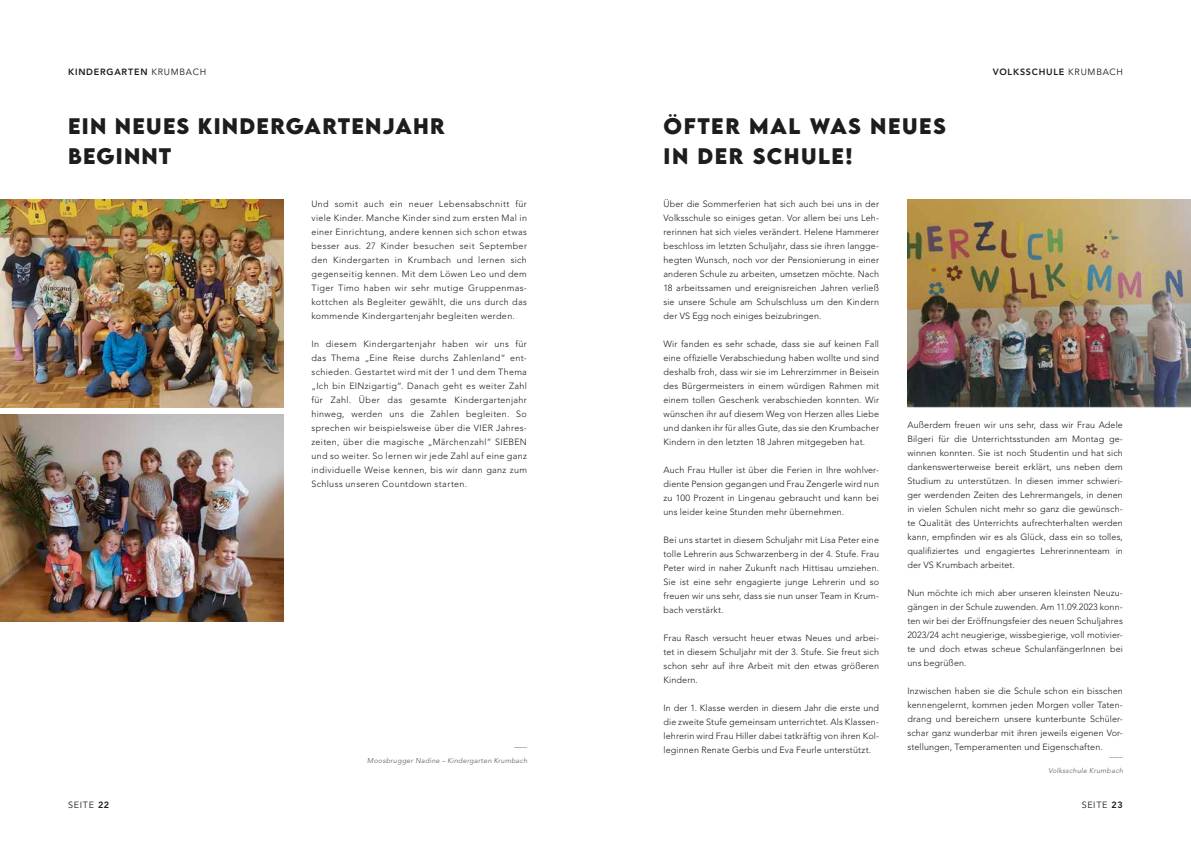
<style>
.page{position:relative;width:1191px;height:842px;background:#fff}
.page>*{position:absolute;margin:0;border:0;box-sizing:border-box;transform-origin:0 0}
.t1{font:700 20px/30px "LEMONMILK";letter-spacing:.06em;color:#1d1d1b}
.t2{font:300 9px/14px "Avenir LT Std";letter-spacing:.015em;color:#1d1d1b;text-align:justify}
.t3{font:800 9px "Avenir LT Std";letter-spacing:.085em;color:#1d1d1b}
.t4{font:9px "Avenir LT Std";letter-spacing:.08em;color:#1d1d1b}
.t5{font:italic 300 7px "Avenir LT Std";letter-spacing:.045em;color:#575756}
.t6{font:300 7px "Avenir LT Std";color:#575756}
.s1{font-weight:400}
.s2{font-weight:800}
</style>
<div class="page">
<img style="left:0;top:200px;width:283px;height:207px">
<img style="left:0;top:414px;width:283px;height:208px">
<img style="left:907px;top:200px;width:284px;height:207px">
<p class="t3" style="left:68px;top:66px;width:140px">KINDERGARTEN <span class="s1">KRUMBACH</span></p>
<h1 class="t1" style="left:68px;top:112px;width:378px">EIN NEUES KINDERGARTENJAHR<br>BEGINNT</h1>
<p class="t2" style="left:311px;top:197px;width:217px">Und somit auch ein neuer Lebensabschnitt für viele Kinder. Manche Kinder sind zum ersten Mal in einer Einrichtung, andere kennen sich schon etwas besser aus. 27 Kinder besuchen seit September den Kindergarten in Krumbach und lernen sich gegenseitig kennen. Mit dem Löwen Leo und dem Tiger Timo haben wir sehr mutige Gruppenmas&shy;kottchen als Begleiter gewählt, die uns durch das kommende Kindergartenjahr begleiten werden.</p>
<p class="t2" style="left:311px;top:337px;width:217px">In diesem Kindergartenjahr haben wir uns für das Thema „Eine Reise durchs Zahlenland“ ent&shy;schieden. Gestartet wird mit der 1 und dem Thema „Ich bin EINzigartig“. Danach geht es weiter Zahl für Zahl. Über das gesamte Kindergartenjahr hinweg, werden uns die Zahlen begleiten. So sprechen wir beispielsweise über die VIER Jahres&shy;zeiten, über die magische „Märchenzahl“ SIEBEN und so weiter. So lernen wir jede Zahl auf eine ganz individuelle Weise kennen, bis wir dann ganz zum Schluss unseren Countdown starten.</p>
<p class="t6" style="left:514px;top:743px;width:15px">––––</p>
<p class="t5" style="left:367px;top:757px;width:162px">Moosbrugger Nadine – Kindergarten Krumbach</p>
<h1 class="t1" style="left:663px;top:112px;width:284px">ÖFTER MAL WAS NEUES<br>IN DER SCHULE!</h1>
<p class="t3" style="left:992px;top:66px;width:132px">VOLKSSCHULE <span class="s1">KRUMBACH</span></p>
<p class="t2" style="left:663px;top:197px;width:217px">Über die Sommerferien hat sich auch bei uns in der Volksschule so einiges getan. Vor allem bei uns Leh&shy;rerinnen hat sich vieles verändert. Helene Hammerer beschloss im letzten Schuljahr, dass sie ihren langge&shy;hegten Wunsch, noch vor der Pensionierung in einer anderen Schule zu arbeiten, umsetzen möchte. Nach 18 arbeitssamen und ereignisreichen Jahren verließ sie unsere Schule am Schulschluss um den Kindern der VS Egg noch einiges beizubringen.</p>
<p class="t2" style="left:663px;top:337px;width:217px">Wir fanden es sehr schade, dass sie auf keinen Fall eine offizielle Verabschiedung haben wollte und sind deshalb froh, dass wir sie im Lehrerzimmer in Beisein des Bürgermeisters in einem würdigen Rahmen mit einem tollen Geschenk verabschieden konnten. Wir wünschen ihr auf diesem Weg von Herzen alles Liebe und danken ihr für alles Gute, das sie den Krumbacher Kindern in den letzten 18 Jahren mitgegeben hat.</p>
<p class="t2" style="left:663px;top:463px;width:217px">Auch Frau Huller ist über die Ferien in Ihre wohlver&shy;diente Pension gegangen und Frau Zengerle wird nun zu 100 Prozent in Lingenau gebraucht und kann bei uns leider keine Stunden mehr übernehmen.</p>
<p class="t2" style="left:663px;top:533px;width:217px">Bei uns startet in diesem Schuljahr mit Lisa Peter eine tolle Lehrerin aus Schwarzenberg in der 4. Stufe. Frau Peter wird in naher Zukunft nach Hittisau umziehen.<br>Sie ist eine sehr engagierte junge Lehrerin und so freuen wir uns sehr, dass sie nun unser Team in Krum&shy;bach verstärkt.</p>
<p class="t2" style="left:663px;top:631px;width:217px">Frau Rasch versucht heuer etwas Neues und arbei&shy;tet in diesem Schuljahr mit der 3. Stufe. Sie freut sich schon sehr auf ihre Arbeit mit den etwas größeren Kindern.</p>
<p class="t2" style="left:663px;top:701px;width:217px">In der 1. Klasse werden in diesem Jahr die erste und die zweite Stufe gemeinsam unterrichtet. Als Klassen&shy;lehrerin wird Frau Hiller dabei tatkräftig von ihren Kol&shy;leginnen Renate Gerbis und Eva Feurle unterstützt.</p>
<p class="t2" style="left:907px;top:418px;width:217px">Außerdem freuen wir uns sehr, dass wir Frau Adele Bilgeri für die Unterrichtsstunden am Montag ge&shy;winnen konnten. Sie ist noch Studentin und hat sich dankenswerterweise bereit erklärt, uns neben dem Studium zu unterstützen. In diesen immer schwieri&shy;ger werdenden Zeiten des Lehrermangels, in denen in vielen Schulen nicht mehr so ganz die gewünsch&shy;te Qualität des Unterrichts aufrechterhalten werden kann, empfinden wir es als Glück, dass ein so tolles, qualifiziertes und engagiertes Lehrerinnenteam in der VS Krumbach arbeitet.</p>
<p class="t2" style="left:907px;top:586px;width:217px">Nun möchte ich mich aber unseren kleinsten Neuzu&shy;gängen in der Schule zuwenden. Am 11.09.2023 konn&shy;ten wir bei der Eröffnungsfeier des neuen Schuljahres 2023/24 acht neugierige, wissbegierige, voll motivier&shy;te und doch etwas scheue SchulanfängerInnen bei uns begrüßen.</p>
<p class="t2" style="left:907px;top:684px;width:217px">Inzwischen haben sie die Schule schon ein bisschen kennengelernt, kommen jeden Morgen voller Taten&shy;drang und bereichern unsere kunterbunte Schüler&shy;schar ganz wunderbar mit ihren jeweils eigenen Vor&shy;stellungen, Temperamenten und Eigenschaften.</p>
<p class="t5" style="left:1048px;top:766px;width:76px">Volksschule Krumbach</p>
<p class="t4" style="left:68px;top:799px;width:43px">SEITE <span class="s2">22</span></p>
<p class="t4" style="left:1081px;top:799px;width:43px">SEITE <span class="s2">23</span></p>
</div>
